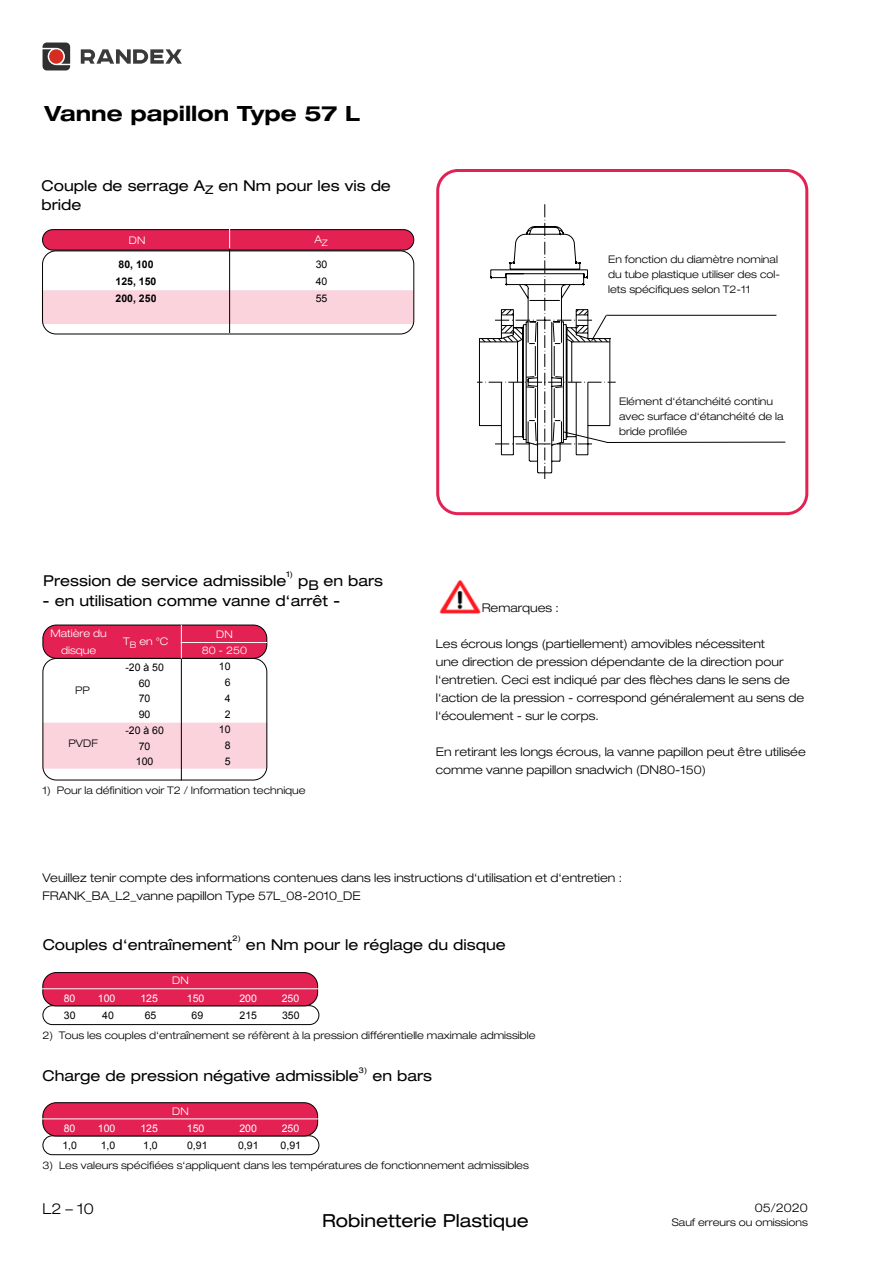
<style>
.page{position:relative;width:893px;height:1263px;background:#fff}
.page>*{position:absolute;margin:0;border:0;box-sizing:border-box;transform-origin:0 0}
.t1{font:700 expanded 21px "Helvetica Neue LT Pro";color:#000}
.t2{font:expanded 18px "Helvetica Neue LT Pro";color:#000}
.t3{font:expanded 15px/19.5px "Helvetica Neue LT Pro";color:#000}
.t4{font:300 expanded 15px "Helvetica Neue LT Pro";color:#000}
.t5{font:300 expanded 12px/18px "Helvetica Neue LT Pro";color:#000}
.t6{font:300 expanded 10.5px/15px "Helvetica Neue LT Pro";color:#000}
.t7{font:10.5px/15.8px "Arial";color:#000;text-align:center}
.t8{font:10.5px "Arial";color:#fff}
.t9{font:300 expanded 10.5px/17px "Helvetica Neue LT Pro";color:#fff;text-align:center}
.t10{font:700 10.5px "Arial";color:#000}
.t11{font:300 expanded 10.5px "Helvetica Neue";color:#fff}
.t12{font:expanded 7.8px "Helvetica Neue LT Pro";color:#000}
</style>
<div class="page">
<svg style="left:81px;top:49px;width:101px;height:15px"></svg>
<svg style="left:43px;top:43px;width:27px;height:27px"></svg>
<div style="left:49px;top:49px;width:14px;height:15px;background:#d52d22;border-radius:50%"></div>
<div style="left:43px;top:1005px;width:276px;height:20px;border:1px solid #000;border-radius:9px"></div>
<div style="left:43px;top:972px;width:275px;height:34px;background:#e42153;border-radius:14px"></div>
<div style="left:42px;top:972px;width:276px;height:34px;border:1px solid #000;border-radius:14px"></div>
<hr style="left:41px;top:988px;width:560px;height:1px;background:#fff">
<svg style="left:440px;top:170px;width:367px;height:344px"></svg>
<div style="left:436px;top:169px;width:372px;height:346px;border:3px solid #e42153;border-radius:20px"></div>
<hr style="left:606px;top:315px;width:170px;height:1px;background:#000">
<svg style="left:477px;top:204px;width:139px;height:275px"></svg>
<hr style="left:606px;top:442px;width:179px;height:1px;background:#000">
<div style="left:43px;top:230px;width:371px;height:20px;background:#e42153;border-radius:10px"></div>
<div style="left:42px;top:229px;width:372px;height:21px;border:1px solid #000;border-radius:10px"></div>
<div style="left:42px;top:290px;width:372px;height:34px;background:#fad3dd;border:2px solid #fad3dd"></div>
<svg style="left:229px;top:229px;width:1px;height:20px"></svg>
<div style="left:42px;top:250px;width:372px;height:84px;border:1px solid #000;border-radius:14px"></div>
<hr style="left:229px;top:249px;width:1px;height:84px;background:#000">
<div style="left:43px;top:723px;width:224px;height:46px;background:#fad3dd;border:2px solid #fad3dd"></div>
<div style="left:43px;top:658px;width:224px;height:122px;border:1px solid #000;border-radius:14px"></div>
<div style="left:43px;top:625px;width:224px;height:33px;background:#e42153;border-radius:14px"></div>
<div style="left:43px;top:625px;width:224px;height:34px;border:1px solid #000;border-radius:14px"></div>
<hr style="left:181px;top:642px;width:86px;height:1px;background:#fff">
<hr style="left:181px;top:625px;width:1px;height:34px;background:#fff">
<hr style="left:181px;top:659px;width:1px;height:121px;background:#000">
<img style="left:439px;top:580px;width:42px;height:33px">
<div style="left:43px;top:1135px;width:276px;height:20px;border:1px solid #000;border-radius:9px"></div>
<div style="left:43px;top:1103px;width:275px;height:33px;background:#e42153;border-radius:14px"></div>
<div style="left:42px;top:1102px;width:276px;height:34px;border:1px solid #000;border-radius:14px"></div>
<hr style="left:41px;top:1118px;width:560px;height:1px;background:#fff">
<h1 class="t1" style="left:45px;top:100px;width:317px">Vanne papillon Type 57 L</h1>
<p class="t3" style="left:42px;top:175px;width:351px">Couple de serrage A<sub>Z</sub> en Nm pour les vis de bride</p>
<p class="t9" style="left:129px;top:232px;width:18px">DN</p>
<p class="t9" style="left:314px;top:231px;width:15px">A<sub>Z</sub></p>
<p class="t10" style="left:119px;top:257px;width:37px">80, 100</p>
<p class="t7" style="left:316px;top:257px;width:13px">30</p>
<p class="t10" style="left:116px;top:274px;width:42px">125, 150</p>
<p class="t7" style="left:316px;top:274px;width:13px">40</p>
<p class="t10" style="left:116px;top:291px;width:42px">200, 250</p>
<p class="t7" style="left:316px;top:291px;width:13px">55</p>
<p class="t6" style="left:608px;top:251px;width:173px">En fonction du diamètre nominal du tube plastique utiliser des col&shy;lets spécifiques selon T2-11</p>
<p class="t6" style="left:619px;top:394px;width:166px">Elément d‘étanchéité continu avec surface d‘étanchéité de la bride profilée</p>
<p class="t12" style="left:286px;top:569px;width:8px">1)</p>
<p class="t3" style="left:43px;top:570px;width:245px">Pression de service admissible</p>
<p class="t3" style="left:298px;top:570px;width:87px">p<sub>B</sub> en bars</p>
<p class="t3" style="left:43px;top:590px;width:299px">- en utilisation comme vanne d‘arrêt -</p>
<p class="t9" style="left:50px;top:625px;width:58px">Matière du disque</p>
<p class="t9" style="left:216px;top:625px;width:18px">DN</p>
<p class="t7" style="left:219px;top:659px;width:13px">10<br>6<br>4<br>2<br>10<br>8<br>5</p>
<p class="t9" style="left:123px;top:633px;width:47px">T<sub>B</sub> en °C</p>
<p class="t9" style="left:202px;top:642px;width:47px">80 - 250</p>
<p class="t7" style="left:125px;top:659px;width:40px">-20 à 50<br>60<br>70<br>90<br>-20 à 60<br>70<br>100</p>
<p class="t6" style="left:75px;top:683px;width:16px">PP</p>
<p class="t6" style="left:69px;top:736px;width:31px">PVDF</p>
<p class="t6" style="left:43px;top:783px;width:265px">1) Pour la définition voir T2 / Information technique</p>
<p class="t5" style="left:482px;top:598px;width:79px">Remarques :</p>
<p class="t5" style="left:436px;top:634px;width:370px">Les écrous longs (partiellement) amovibles nécessitent<br>une direction de pression dépendante de la direction pour l‘entretien. Ceci est indiqué par des flèches dans le sens de l‘action de la pression - correspond généralement au sens de l‘écoulement - sur le corps.</p>
<p class="t5" style="left:436px;top:742px;width:371px">En retirant les longs écrous, la vanne papillon peut être utilisée comme vanne papillon snadwich (DN80-150)</p>
<p class="t5" style="left:43px;top:868px;width:581px">Veuillez tenir compte des informations contenues dans les instructions d‘utilisation et d‘entretien :<br>FRANK_BA_L2_vanne papillon Type 57L_08-2010_DE</p>
<p class="t3" style="left:43px;top:934px;width:191px">Couples d‘entraînement</p>
<p class="t12" style="left:233px;top:933px;width:10px">2)</p>
<p class="t3" style="left:246px;top:934px;width:261px">en Nm pour le réglage du disque</p>
<p class="t11" style="left:172px;top:974px;width:18px">DN</p>
<p class="t8" style="left:64px;top:991px;width:13px">80</p>
<p class="t8" style="left:98px;top:991px;width:19px">100</p>
<p class="t8" style="left:140px;top:991px;width:19px">125</p>
<p class="t8" style="left:187px;top:991px;width:19px">150</p>
<p class="t8" style="left:239px;top:991px;width:19px">200</p>
<p class="t8" style="left:282px;top:991px;width:19px">250</p>
<p class="t7" style="left:64px;top:1008px;width:13px">30</p>
<p class="t7" style="left:102px;top:1008px;width:13px">40</p>
<p class="t7" style="left:145px;top:1008px;width:13px">65</p>
<p class="t7" style="left:191px;top:1008px;width:13px">69</p>
<p class="t7" style="left:240px;top:1008px;width:19px">215</p>
<p class="t7" style="left:282px;top:1008px;width:19px">350</p>
<p class="t6" style="left:42px;top:1028px;width:495px">2) Tous les couples d‘entraînement se réfèrent à la pression différentielle maximale admissible</p>
<p class="t3" style="left:43px;top:1066px;width:318px">Charge de pression négative admissible</p>
<p class="t12" style="left:359px;top:1065px;width:10px">3)</p>
<p class="t3" style="left:372px;top:1066px;width:61px">en bars</p>
<p class="t11" style="left:172px;top:1104px;width:18px">DN</p>
<p class="t8" style="left:64px;top:1121px;width:13px">80</p>
<p class="t8" style="left:98px;top:1121px;width:19px">100</p>
<p class="t8" style="left:140px;top:1121px;width:19px">125</p>
<p class="t8" style="left:187px;top:1121px;width:19px">150</p>
<p class="t8" style="left:239px;top:1121px;width:19px">200</p>
<p class="t8" style="left:282px;top:1121px;width:19px">250</p>
<p class="t7" style="left:62px;top:1138px;width:16px">1,0</p>
<p class="t7" style="left:101px;top:1138px;width:16px">1,0</p>
<p class="t7" style="left:143px;top:1138px;width:16px">1,0</p>
<p class="t7" style="left:187px;top:1138px;width:22px">0,91</p>
<p class="t7" style="left:238px;top:1138px;width:22px">0,91</p>
<p class="t7" style="left:281px;top:1138px;width:22px">0,91</p>
<p class="t6" style="left:43px;top:1157px;width:488px">3) Les valeurs spécifiées s‘appliquent dans les températures de fonctionnement admissibles</p>
<p class="t4" style="left:43px;top:1199px;width:53px">L2 – 10</p>
<p class="t5" style="left:755px;top:1198px;width:54px">05/2020</p>
<h2 class="t2" style="left:322px;top:1209px;width:208px">Robinetterie Plastique</h2>
<p class="t6" style="left:672px;top:1214px;width:137px">Sauf erreurs ou omissions</p>
</div>
